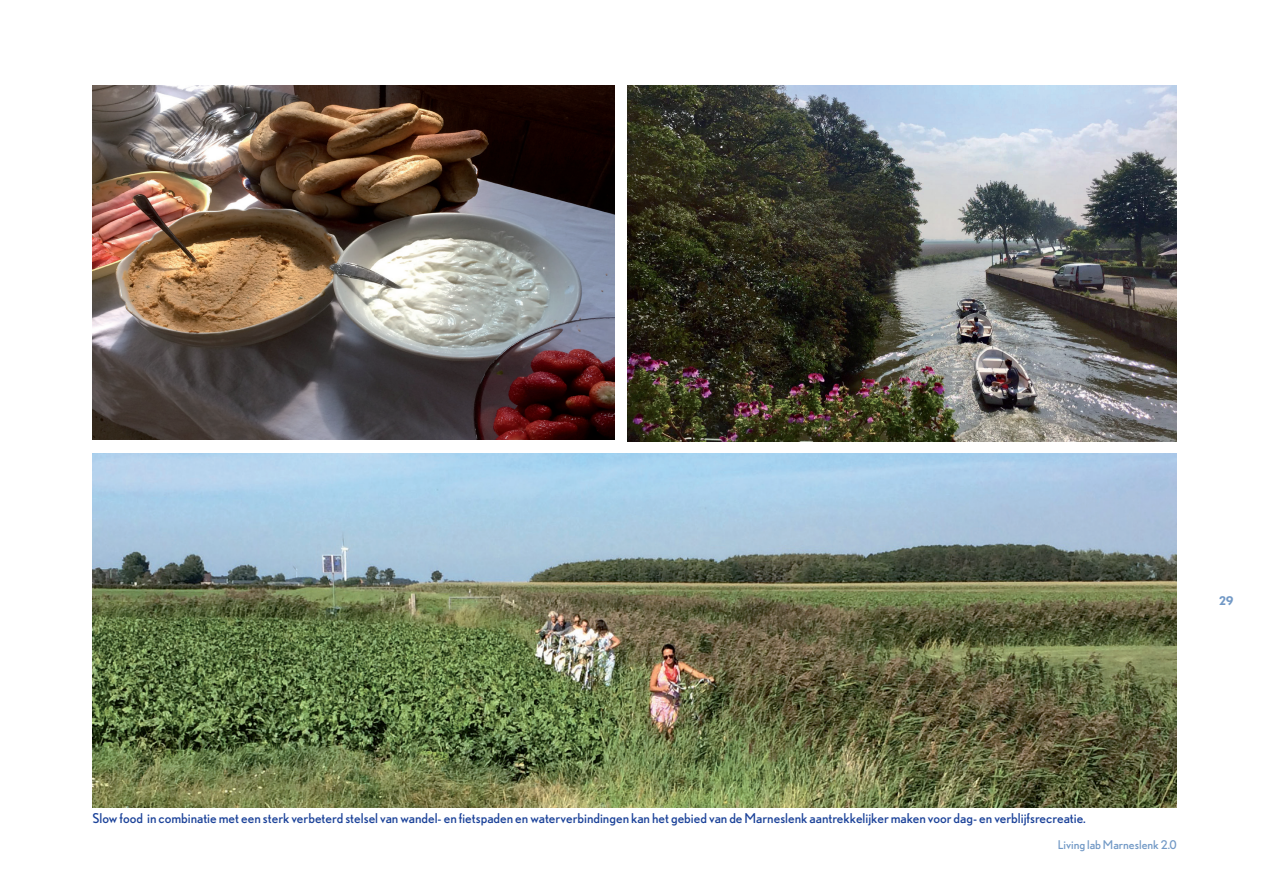
<style>
.page{position:relative;width:1263px;height:893px;background:#fff}
.page>*{position:absolute;margin:0;border:0;box-sizing:border-box;transform-origin:0 0}
.t1{font:13.5px "Nobel";color:#1b4299}
.t2{font:12px "Nobel";color:#7299c6}
.t3{font:700 12px "Nobel";color:#7299c6}
</style>
<div class="page">
<img style="left:92px;top:85px;width:522px;height:354px">
<img style="left:92px;top:453px;width:1085px;height:355px">
<img style="left:628px;top:85px;width:549px;height:356px">
<p class="t3" style="left:1219px;top:594px;width:16px">29</p>
<p class="t1" style="left:92px;top:810px;width:995px">Slow food in combinatie met een sterk verbeterd stelsel van wandel- en fietspaden en waterverbindingen kan het gebied van de Marneslenk aantrekkelijker maken voor dag- en verblijfsrecreatie.</p>
<p class="t2" style="left:1058px;top:837px;width:121px">Living lab Marneslenk 2.0</p>
</div>
